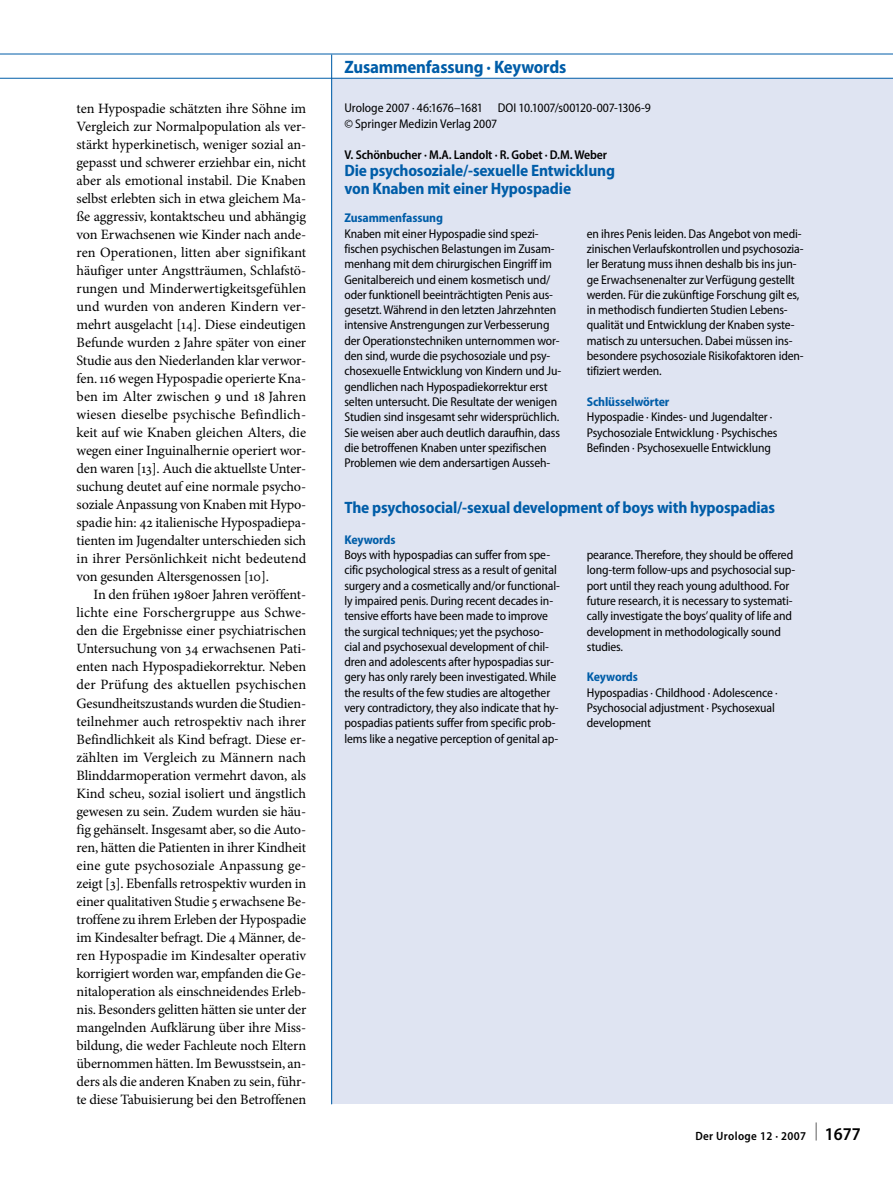
<style>
.page{position:relative;width:893px;height:1178px;background:#fff}
.page>*{position:absolute;margin:0;border:0;box-sizing:border-box;transform-origin:0 0}
._001_rubrik{font:700 semi-condensed 18px "Myriad Pro";letter-spacing:-.01em;color:#005da8}
.t1{font:600 semi-condensed 18px "Myriad Pro";color:#000}
._103_abstract_u1{font:700 semi-condensed 16.5px/18px "Myriad Pro";letter-spacing:-.01em;color:#005da8}
._103_abstract_u1_eng{font:700 semi-condensed 16.5px "Myriad Pro";letter-spacing:-.01em;color:#005da8}
._010_fliesstext_mit{font:14.25px/18px "Minion Pro";letter-spacing:-.01em;color:#000}
._104_abstract_text_o{font:semi-condensed 12.75px/15.3px "Myriad Pro";letter-spacing:-.01em;color:#000}
._002_quelle_doi{font:semi-condensed 12.75px "Myriad Pro";letter-spacing:-.005em;color:#000}
._102_abstract_autore{font:600 semi-condensed 12.75px "Myriad Pro";letter-spacing:-.01em;color:#000}
._105_abstract_u2{font:700 semi-condensed 12.75px "Myriad Pro";letter-spacing:-.01em;color:#005da8}
._105_abstract_u2_eng{font:700 semi-condensed 12.75px "Myriad Pro";letter-spacing:-.015em;color:#005da8}
.t2{font:600 semi-condensed 12px "Myriad Pro";letter-spacing:.03em;color:#000}
</style>
<div class="page">
<div style="left:332px;top:78px;width:561px;height:1026px;background:#dfe4f2"></div>
<hr style="left:331px;top:55px;width:1px;height:1049px;background:#005da8">
<hr style="left:0;top:54px;width:893px;height:1px;background:#005da8">
<hr style="left:0;top:78px;width:893px;height:1px;background:#005da8">
<p class="_010_fliesstext_mit" style="left:77px;top:100px;width:231px">ten Hypospadie schätzten ihre Söhne im Vergleich zur Normalpopulation als ver&shy;stärkt hyperkinetisch, weniger sozial an&shy;gepasst und schwerer erziehbar ein, nicht aber als emotional instabil. Die Knaben selbst erlebten sich in etwa gleichem Ma&shy;ße aggressiv, kontaktscheu und abhängig von Erwachsenen wie Kinder nach ande&shy;ren Operationen, litten aber signifikant häufiger unter Angstträumen, Schlafstö&shy;rungen und Minderwertigkeitsgefühlen und wurden von anderen Kindern ver&shy;mehrt ausgelacht [14]. Diese eindeutigen Befunde wurden 2 Jahre später von einer Studie aus den Niederlanden klar verwor&shy;fen. 116 wegen Hypospadie operierte Kna&shy;ben im Alter zwischen 9 und 18 Jahren wiesen dieselbe psychische Befindlich&shy;keit auf wie Knaben gleichen Alters, die wegen einer Inguinalhernie operiert wor&shy;den waren [13]. Auch die aktuellste Unter&shy;suchung deutet auf eine normale psycho&shy;soziale Anpassung von Knaben mit Hypo&shy;spadie hin: 42 italienische Hypospadiepa&shy;tienten im Jugendalter unterschieden sich in ihrer Persönlichkeit nicht bedeutend von gesunden Altersgenossen [10].</p>
<p class="_010_fliesstext_mit" style="left:77px;top:586px;width:231px;text-indent:17px">In den frühen 1980er Jahren veröffent&shy;lichte eine Forschergruppe aus Schwe&shy;den die Ergebnisse einer psychiatrischen Untersuchung von 34 erwachsenen Pati&shy;enten nach Hypospadiekorrektur. Neben der Prüfung des aktuellen psychischen Gesundheitszustands wurden die Studien&shy;teilnehmer auch retrospektiv nach ihrer Befindlichkeit als Kind befragt. Diese er&shy;zählten im Vergleich zu Männern nach Blinddarmoperation vermehrt davon, als Kind scheu, sozial isoliert und ängstlich gewesen zu sein. Zudem wurden sie häu&shy;fig gehänselt. Insgesamt aber, so die Auto&shy;ren, hätten die Patienten in ihrer Kindheit eine gute psychosoziale Anpassung ge&shy;zeigt [3]. Ebenfalls retrospektiv wurden in einer qualitativen Studie 5 erwachsene Be&shy;troffene zu ihrem Erleben der Hypospadie im Kindesalter befragt. Die 4 Männer, de&shy;ren Hypospadie im Kindesalter operativ korrigiert worden war, empfanden die Ge&shy;nitaloperation als einschneidendes Erleb&shy;nis. Besonders gelitten hätten sie unter der mangelnden Aufklärung über ihre Miss&shy;bildung, die weder Fachleute noch Eltern übernommen hätten. Im Bewusstsein, an&shy;ders als die anderen Knaben zu sein, führ&shy;te diese Tabuisierung bei den Betroffenen</p>
<p class="_001_rubrik" style="left:344px;top:57px;width:223px">Zusammenfassung · Keywords</p>
<p class="_002_quelle_doi" style="left:344px;top:101px;width:308px">Urologe 2007 · 46:1676–1681 DOI 10.1007/s00120-007-1306-9</p>
<p class="_002_quelle_doi" style="left:344px;top:117px;width:154px">© Springer Medizin Verlag 2007</p>
<p class="_102_abstract_autore" style="left:344px;top:147px;width:264px">V. Schönbucher · M.A. Landolt · R. Gobet · D.M. Weber</p>
<p class="_103_abstract_u1" style="left:344px;top:162px;width:272px">Die psychosoziale/-sexuelle Entwicklung von Knaben mit einer Hypospadie</p>
<p class="_105_abstract_u2" style="left:344px;top:211px;width:100px">Zusammenfassung</p>
<p class="_104_abstract_text_o" style="left:344px;top:226px;width:218px">Knaben mit einer Hypospadie sind spezi&shy;fischen psychischen Belastungen im Zusam&shy;menhang mit dem chirurgischen Eingriff im Genitalbereich und einem kosmetisch und/ oder funktionell beeinträchtigten Penis aus&shy;gesetzt.Während in den letzten Jahrzehnten intensive Anstrengungen zur Verbesserung der Operationstechniken unternommen wor&shy;den sind, wurde die psychosoziale und psy&shy;chosexuelle Entwicklung von Kindern und Ju&shy;gendlichen nach Hypospadiekorrektur erst selten untersucht. Die Resultate der wenigen Studien sind insgesamt sehr widersprüchlich.<br>Sie weisen aber auch deutlich daraufhin, dass die betroffenen Knaben unter spezifischen Problemen wie dem andersartigen Ausseh-</p>
<p class="_104_abstract_text_o" style="left:587px;top:226px;width:218px">en ihres Penis leiden. Das Angebot von medi&shy;zinischenVerlaufskontrollen und psychosozia&shy;ler Beratung muss ihnen deshalb bis ins jun&shy;ge Erwachsenenalter zur Verfügung gestellt werden. Für die zukünftige Forschung gilt es, in methodisch fundierten Studien Lebens&shy;qualität und Entwicklung der Knaben syste&shy;matisch zu untersuchen. Dabei müssen ins&shy;besondere psychosoziale Risikofaktoren iden&shy;tifiziert werden.</p>
<p class="_105_abstract_u2" style="left:587px;top:395px;width:84px">Schlüsselwörter</p>
<p class="_104_abstract_text_o" style="left:587px;top:410px;width:192px">Hypospadie · Kindes- und Jugendalter ·<br>Psychosoziale Entwicklung · Psychisches<br>Befinden · Psychosexuelle Entwicklung</p>
<p class="_103_abstract_u1_eng" style="left:344px;top:498px;width:432px">The psychosocial/-sexual development of boys with hypospadias</p>
<p class="_105_abstract_u2" style="left:344px;top:532px;width:53px">Keywords</p>
<p class="_104_abstract_text_o" style="left:344px;top:547px;width:217px">Boys with hypospadias can suffer from spe&shy;cific psychological stress as a result of genital surgery and a cosmetically and/or functional&shy;ly impaired penis. During recent decades in&shy;tensive efforts have been made to improve the surgical techniques; yet the psychoso&shy;cial and psychosexual development of chil&shy;dren and adolescents after hypospadias sur&shy;gery has only rarely been investigated.While the results of the few studies are altogether very contradictory, they also indicate that hy&shy;pospadias patients suffer from specific prob&shy;lems like a negative perception of genital ap-</p>
<p class="_104_abstract_text_o" style="left:587px;top:547px;width:210px">pearance. Therefore, they should be offered long-term follow-ups and psychosocial sup&shy;port until they reach young adulthood. For future research, it is necessary to systemati&shy;cally investigate the boys’quality of life and development in methodologically sound studies.</p>
<p class="_105_abstract_u2_eng" style="left:587px;top:670px;width:53px">Keywords</p>
<p class="_104_abstract_text_o" style="left:587px;top:685px;width:192px">Hypospadias · Childhood · Adolescence ·<br>Psychosocial adjustment · Psychosexual development</p>
<p class="t2" style="left:695px;top:1129px;width:123px">Der Urologe 12 · 2007 <sup>|</sup></p>
<p class="t1" style="left:825px;top:1123px;width:37px">1677</p>
</div>
